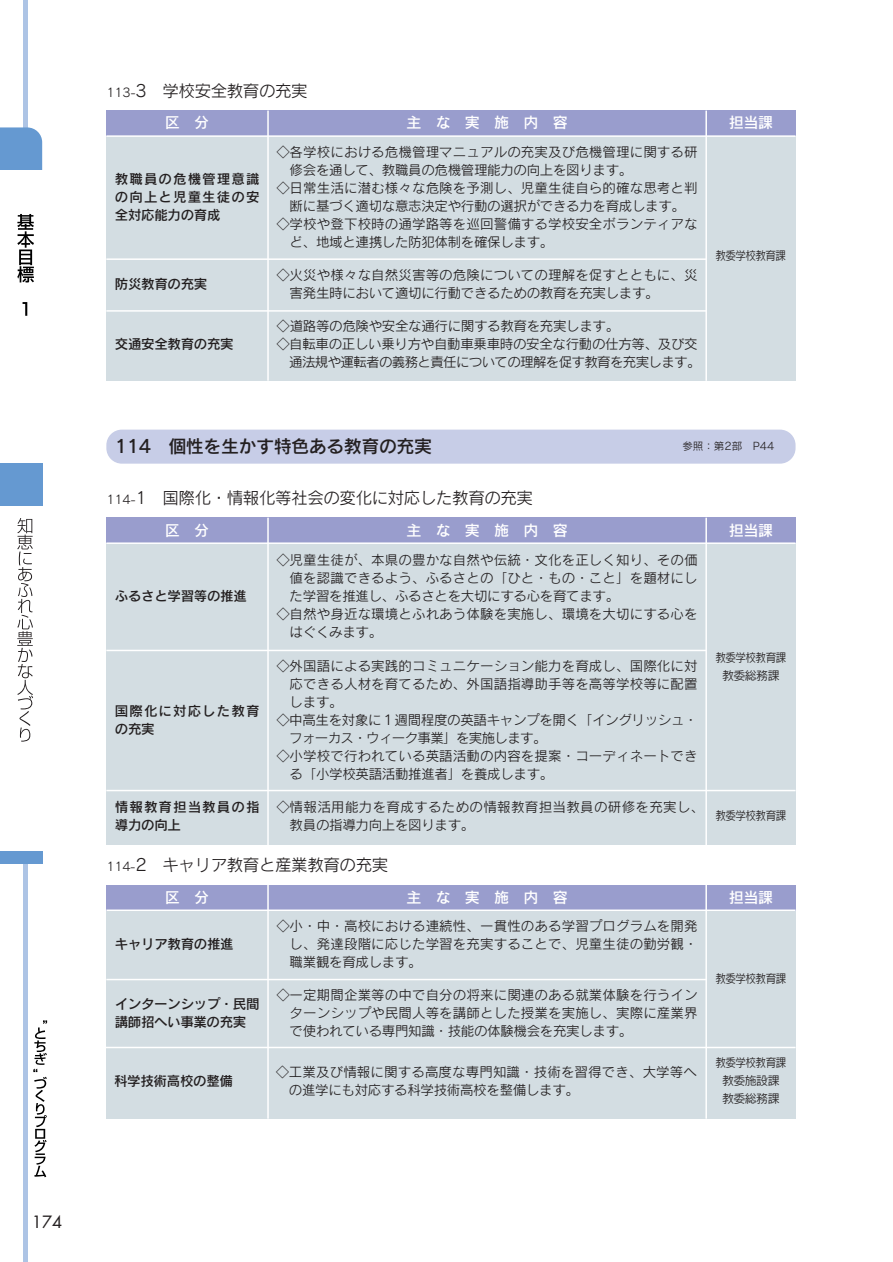
<style>
.page{position:relative;width:893px;height:1262px;background:#fff}
.page>*{position:absolute;margin:0;border:0;box-sizing:border-box;transform-origin:0 0}
.t1{font:18px "Rodin CID DB";letter-spacing:-.025em;color:#231f20}
.t2{font:16.5px "Rodin CID M";letter-spacing:-.025em;color:#231f20}
.t3{font:16.5px "Futura";color:#231f20}
.t4{font:15px "Rodin CID DB";letter-spacing:-.025em;color:#fff}
.t5{font:13.5px/18px "Rodin CID M";letter-spacing:.005em;color:#231f20}
.t6{font:13.5px "Rodin CID M";letter-spacing:-.025em;color:#231f20}
.t7{font:13.5px/18px "Rodin CID DB";letter-spacing:-.025em;color:#231f20;text-align:justify}
.t8{font:13.5px "Rodin CID M";letter-spacing:-.05em;color:#231f20}
.t9{font:13.5px/18px "Rodin CID M";letter-spacing:.025em;color:#231f20}
.t10{font:13.5px/18px "Rodin CID DB";letter-spacing:.08em;color:#231f20}
.t11{font:12px/18px "Rodin CID M";letter-spacing:-.05em;color:#231f20;text-align:center;scale:.88 1}
.t12{font:10.5px "Rodin CID M";color:#231f20}
.s1{font-size:12px}
</style>
<div class="page">
<hr style="left:23px;top:0;width:4px;height:1261px;background:#adc4e5">
<div style="left:0;top:170px;width:42px;height:680px;background:#fff"></div>
<svg style="left:17px;top:214px;width:17px;height:68px"></svg>
<svg style="left:23px;top:302px;width:4px;height:14px"></svg>
<svg style="left:33px;top:1020px;width:14px;height:157px"></svg>
<svg style="left:17px;top:518px;width:16px;height:223px"></svg>
<div style="left:0;top:127px;width:42px;height:43px;background:#6599d1"></div>
<div style="left:0;top:463px;width:42px;height:43px;background:#6599d1"></div>
<div style="left:0;top:850px;width:42px;height:13px;background:#6599d1"></div>
<div style="left:106px;top:517px;width:689px;height:328px;background:#d3dde2"></div>
<div style="left:106px;top:429px;width:689px;height:34px;background:#c7cde7;border-radius:16px"></div>
<div style="left:106px;top:517px;width:162px;height:26px;background:#999dcd"></div>
<div style="left:706px;top:517px;width:89px;height:26px;background:#999dcd"></div>
<div style="left:268px;top:517px;width:438px;height:26px;background:#999dcd"></div>
<hr style="left:267px;top:517px;width:2px;height:328px;background:#fff">
<hr style="left:705px;top:517px;width:2px;height:328px;background:#fff">
<hr style="left:106px;top:542px;width:689px;height:2px;background:#fff">
<hr style="left:106px;top:649px;width:600px;height:2px;background:#fff">
<hr style="left:106px;top:789px;width:689px;height:2px;background:#fff">
<div style="left:106px;top:111px;width:689px;height:270px;background:#d3dde2"></div>
<div style="left:106px;top:111px;width:162px;height:25px;background:#999dcd"></div>
<div style="left:706px;top:111px;width:89px;height:25px;background:#999dcd"></div>
<div style="left:268px;top:111px;width:438px;height:25px;background:#999dcd"></div>
<hr style="left:267px;top:111px;width:2px;height:270px;background:#fff">
<hr style="left:705px;top:111px;width:2px;height:270px;background:#fff">
<hr style="left:106px;top:135px;width:689px;height:2px;background:#fff">
<hr style="left:106px;top:258px;width:600px;height:2px;background:#fff">
<hr style="left:106px;top:310px;width:600px;height:2px;background:#fff">
<div style="left:106px;top:884px;width:689px;height:234px;background:#d3dde2"></div>
<div style="left:106px;top:884px;width:162px;height:26px;background:#999dcd"></div>
<div style="left:706px;top:884px;width:89px;height:26px;background:#999dcd"></div>
<div style="left:268px;top:884px;width:438px;height:26px;background:#999dcd"></div>
<hr style="left:267px;top:884px;width:2px;height:234px;background:#fff">
<hr style="left:705px;top:884px;width:2px;height:234px;background:#fff">
<hr style="left:106px;top:909px;width:689px;height:2px;background:#fff">
<hr style="left:106px;top:978px;width:601px;height:2px;background:#fff">
<hr style="left:106px;top:1046px;width:689px;height:2px;background:#fff">
<p class="t3" style="left:32px;top:1213px;width:32px">174</p>
<p class="t2" style="left:106px;top:85px;width:203px"><span class="s1">113-</span>3 学校安全教育の充実</p>
<p class="t4" style="left:165px;top:117px;width:46px">区　分</p>
<p class="t4" style="left:406px;top:117px;width:163px">主　な　実　施　内　容</p>
<p class="t4" style="left:728px;top:117px;width:46px">担当課</p>
<p class="t7" style="left:115px;top:172px;width:146px">教職員の危機管理意識の向上と児童生徒の安全対応能力の育成</p>
<p class="t5" style="left:276px;top:145px;width:422px">◇各学校における危機管理マニュアルの充実及び危機管理に関する研</p>
<p class="t6" style="left:290px;top:165px;width:344px">修会を通して、教職員の危機管理能力の向上を図ります。</p>
<p class="t5" style="left:276px;top:181px;width:422px">◇日常生活に潜む様々な危険を予測し、児童生徒自ら的確な思考と判</p>
<p class="t6" style="left:290px;top:201px;width:397px">断に基づく適切な意志決定や行動の選択ができる力を育成します。</p>
<p class="t5" style="left:276px;top:217px;width:422px">◇学校や登下校時の通学路等を巡回警備する学校安全ボランティアな</p>
<p class="t6" style="left:290px;top:237px;width:265px">ど、地域と連携した防犯体制を確保します。</p>
<p class="t7" style="left:115px;top:276px;width:94px">防災教育の充実</p>
<p class="t5" style="left:290px;top:267px;width:409px;text-indent:-13px">◇火災や様々な自然災害等の危険についての理解を促すとともに、災害発生時において適切に行動できるための教育を充実します。</p>
<p class="t7" style="left:115px;top:336px;width:120px">交通安全教育の充実</p>
<p class="t6" style="left:276px;top:320px;width:344px">◇道路等の危険や安全な通行に関する教育を充実します。</p>
<p class="t6" style="left:276px;top:338px;width:422px">◇自転車の正しい乗り方や自動車乗車時の安全な行動の仕方等、及び交</p>
<p class="t8" style="left:289px;top:356px;width:413px">通法規や運転者の義務と責任についての理解を促す教育を充実します。</p>
<p class="t11" style="left:715px;top:248px;width:82px">教委学校教育課</p>
<h1 class="t1" style="left:115px;top:439px;width:319px">114 個性を生かす特色ある教育の充実</h1>
<p class="t2" style="left:106px;top:492px;width:428px"><span class="s1">114-</span>1 国際化・情報化等社会の変化に対応した教育の充実</p>
<p class="t12" style="left:682px;top:442px;width:93px">参照：第2部　P44</p>
<p class="t4" style="left:165px;top:524px;width:46px">区　分</p>
<p class="t4" style="left:406px;top:524px;width:163px">主　な　実　施　内　容</p>
<p class="t4" style="left:728px;top:524px;width:46px">担当課</p>
<p class="t7" style="left:115px;top:588px;width:133px">ふるさと学習等の推進</p>
<p class="t10" style="left:115px;top:704px;width:146px">国際化に対応した教育の充実</p>
<p class="t5" style="left:276px;top:552px;width:422px">◇児童生徒が、本県の豊かな自然や伝統・文化を正しく知り、その価</p>
<p class="t5" style="left:290px;top:570px;width:409px">値を認識できるよう、ふるさとの「ひと・もの・こと」を題材にし</p>
<p class="t6" style="left:290px;top:591px;width:331px">た学習を推進し、ふるさとを大切にする心を育てます。</p>
<p class="t5" style="left:276px;top:606px;width:422px">◇自然や身近な環境とふれあう体験を実施し、環境を大切にする心を</p>
<p class="t5" style="left:290px;top:624px;width:94px">はぐくみます。</p>
<p class="t5" style="left:276px;top:659px;width:422px">◇外国語による実践的コミュニケーション能力を育成し、国際化に対</p>
<p class="t5" style="left:290px;top:677px;width:409px">応できる人材を育てるため、外国語指導助手等を高等学校等に配置</p>
<p class="t5" style="left:290px;top:695px;width:54px">します。</p>
<p class="t6" style="left:276px;top:715px;width:422px">◇中高生を対象に１週間程度の英語キャンプを開く「イングリッシュ・</p>
<p class="t8" style="left:289px;top:733px;width:259px">フォーカス・ウィーク事業」を実施します。</p>
<p class="t5" style="left:276px;top:749px;width:422px">◇小学校で行われている英語活動の内容を提案・コーディネートでき</p>
<p class="t6" style="left:290px;top:769px;width:265px">る「小学校英語活動推進者」を養成します。</p>
<p class="t11" style="left:715px;top:650px;width:82px">教委学校教育課教委総務課</p>
<p class="t9" style="left:290px;top:799px;width:416px;text-indent:-13px">◇情報活用能力を育成するための情報教育担当教員の研修を充実し、教員の指導力向上を図ります。</p>
<p class="t10" style="left:115px;top:799px;width:146px">情報教育担当教員の指導力の向上</p>
<p class="t11" style="left:715px;top:808px;width:82px">教委学校教育課</p>
<p class="t2" style="left:106px;top:858px;width:283px"><span class="s1">114-</span>2 キャリア教育と産業教育の充実</p>
<p class="t4" style="left:165px;top:891px;width:46px">区　分</p>
<p class="t4" style="left:406px;top:891px;width:163px">主　な　実　施　内　容</p>
<p class="t4" style="left:728px;top:891px;width:46px">担当課</p>
<p class="t7" style="left:115px;top:936px;width:120px">キャリア教育の推進</p>
<p class="t11" style="left:715px;top:971px;width:82px">教委学校教育課</p>
<p class="t5" style="left:290px;top:918px;width:409px;text-align:justify;text-indent:-13px">◇小・中・高校における連続性、一貫性のある学習プログラムを開発し、発達段階に応じた学習を充実することで、児童生徒の勤労観・職業観を育成します。</p>
<p class="t7" style="left:115px;top:997px;width:146px">インターンシップ・民間講師招へい事業の充実</p>
<p class="t5" style="left:290px;top:988px;width:409px;text-align:justify;text-indent:-13px">◇一定期間企業等の中で自分の将来に関連のある就業体験を行うインターンシップや民間人等を講師とした授業を実施し、実際に産業界で使われている専門知識・技能の体験機会を充実します。</p>
<p class="t7" style="left:114px;top:1073px;width:120px">科学技術高校の整備</p>
<p class="t5" style="left:289px;top:1064px;width:409px;text-indent:-13px">◇工業及び情報に関する高度な専門知識・技術を習得でき、大学等への進学にも対応する科学技術高校を整備します。</p>
<p class="t11" style="left:715px;top:1055px;width:82px">教委学校教育課教委施設課教委総務課</p>
</div>
